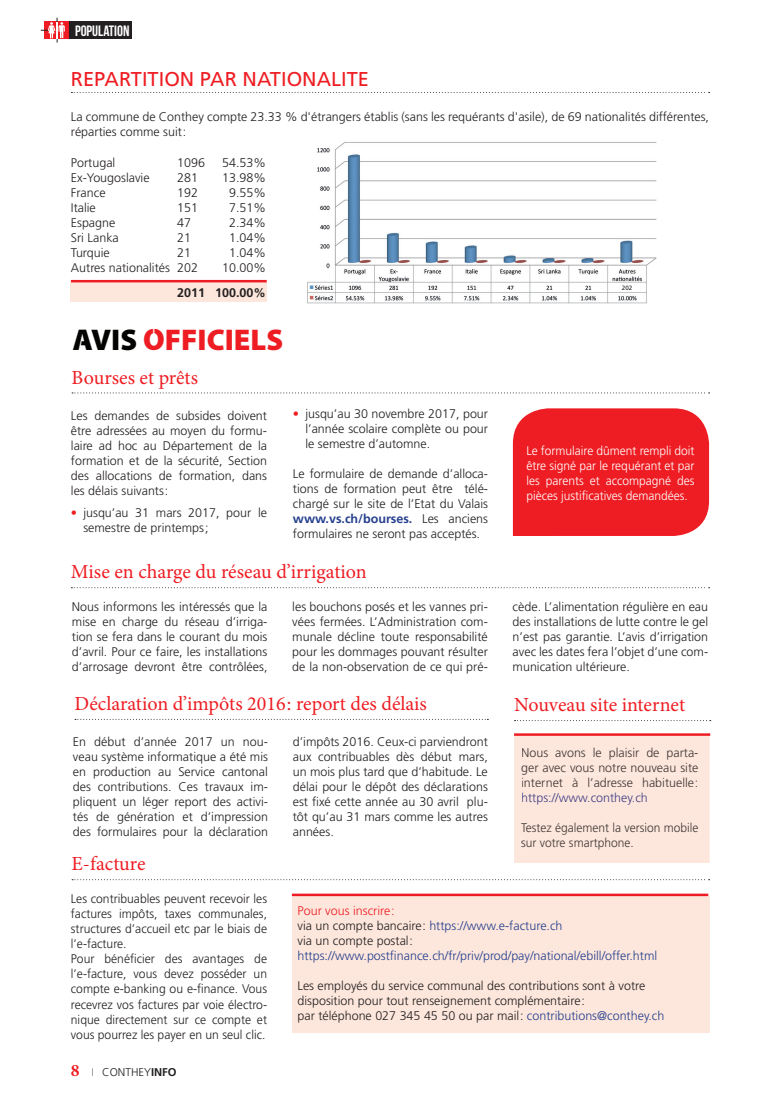
<style>
.page{position:relative;width:780px;height:1099px;background:#fff}
.page>*{position:absolute;margin:0;border:0;box-sizing:border-box;transform-origin:0 0}
.t1{font:900 30px "Cleanvertising";color:#ee1d23}
.t2{font:20px "Minion Pro";color:#ee1d23}
.t3{font:20px "Frutiger";color:#ee1d23}
.t4{font:15px "Bebas Neue";color:#fff}
.t5{font:300 12.5px/15px "Frutiger";color:#231f20;text-align:justify}
.t6{font:300 12.5px/15px "Frutiger";color:#fff;text-align:justify;scale:.96 1}
.t7{font:300 12.5px/15px "Frutiger";color:#403735;text-align:justify}
.t8{font:300 12.5px "Frutiger";color:#253f8e}
.t9{font:300 12.5px/15px "Frutiger";color:#403735;scale:.96 1}
.t10{font:300 12.5px "Frutiger";color:#433f85}
.t11{font:700 12.5px "Frutiger";color:#231f20}
.t12{font:300 11.25px "Frutiger";color:#231f20}
.t13{font:6.25px "Frutiger";color:#231f20}
.s1{color:#040503}
.s2{color:#ee1d23}
.s3{font-weight:700;color:#253f8e}
.s4{font-family:"Minion Pro";font-weight:700;font-size:17.5px;color:#ee1d23}
.s5{font-weight:700}
.s6{color:#253f8e}
</style>
<div class="page">
<div style="left:292px;top:896px;width:417px;height:136px;background:#fde7dc"></div>
<div style="left:71px;top:282px;width:196px;height:19px;background:#fde7dc"></div>
<hr style="left:71px;top:280px;width:196px;height:2px;background:#ee1d23">
<svg style="left:71px;top:92px;width:638px;height:1px"></svg>
<div style="left:69px;top:21px;width:62px;height:18px;background:#231f20"></div>
<div style="left:45px;top:21px;width:24px;height:18px;background:#ee1d23"></div>
<svg style="left:41px;top:18px;width:24px;height:25px"></svg>
<svg style="left:72px;top:392px;width:637px;height:1px"></svg>
<svg style="left:75px;top:719px;width:413px;height:1px"></svg>
<svg style="left:72px;top:879px;width:637px;height:1px"></svg>
<div style="left:513px;top:408px;width:196px;height:128px;background:#ee1d23"></div>
<svg style="left:71px;top:587px;width:638px;height:1px"></svg>
<hr style="left:292px;top:893px;width:416px;height:3px;background:#ee1d23">
<img style="left:307px;top:142px;width:350px;height:162px">
<div style="left:621px;top:285px;width:14px;height:5px;background:#fff"></div>
<div style="left:514px;top:735px;width:195px;height:128px;background:#fde7dc"></div>
<div style="left:522px;top:747px;width:176px;height:12px;background:#fde7dc"></div>
<div style="left:521px;top:762px;width:177px;height:12px;background:#fde7dc"></div>
<div style="left:522px;top:777px;width:176px;height:9px;background:#fde7dc"></div>
<div style="left:522px;top:792px;width:126px;height:12px;background:#fde7dc"></div>
<div style="left:521px;top:822px;width:177px;height:12px;background:#fde7dc"></div>
<div style="left:521px;top:837px;width:111px;height:12px;background:#fde7dc"></div>
<hr style="left:514px;top:733px;width:196px;height:2px;background:#ee1d23">
<svg style="left:514px;top:720px;width:196px;height:1px"></svg>
<p class="t4" style="left:75px;top:22px;width:56px">POPULATION</p>
<h2 class="t3" style="left:71px;top:68px;width:299px">REPARTITION PAR NATIONALITE</h2>
<p class="t5" style="left:71px;top:109px;width:639px">La commune de Conthey compte 23.33 % d'étrangers établis (sans les requérants d'asile), de 69 nationalités différentes, réparties comme suit:</p>
<p class="t5" style="left:71px;top:155px;width:46px">Portugal</p>
<p class="t5" style="left:177px;top:155px;width:29px">1096</p>
<p class="t5" style="left:222px;top:155px;width:45px">54.53%</p>
<p class="t5" style="left:71px;top:170px;width:80px">Ex-Yougoslavie</p>
<p class="t5" style="left:177px;top:170px;width:22px">281</p>
<p class="t5" style="left:222px;top:170px;width:45px">13.98%</p>
<p class="t5" style="left:71px;top:185px;width:36px">France</p>
<p class="t5" style="left:177px;top:185px;width:22px">192</p>
<p class="t5" style="left:229px;top:185px;width:38px">9.55%</p>
<p class="t5" style="left:71px;top:200px;width:26px">Italie</p>
<p class="t5" style="left:177px;top:200px;width:22px">151</p>
<p class="t5" style="left:229px;top:200px;width:38px">7.51%</p>
<p class="t5" style="left:71px;top:215px;width:46px">Espagne</p>
<p class="t5" style="left:177px;top:215px;width:15px">47</p>
<p class="t5" style="left:229px;top:215px;width:38px">2.34%</p>
<p class="t5" style="left:71px;top:230px;width:49px">Sri Lanka</p>
<p class="t5" style="left:177px;top:230px;width:15px">21</p>
<p class="t5" style="left:229px;top:230px;width:38px">1.04%</p>
<p class="t5" style="left:71px;top:245px;width:40px">Turquie</p>
<p class="t5" style="left:177px;top:245px;width:15px">21</p>
<p class="t5" style="left:229px;top:245px;width:38px">1.04%</p>
<p class="t5" style="left:71px;top:260px;width:129px">Autres nationalités 202</p>
<p class="t5" style="left:222px;top:260px;width:45px">10.00%</p>
<p class="t11" style="left:177px;top:285px;width:90px">2011 100.00%</p>
<h1 class="t1" style="left:72px;top:315px;width:212px"><span class="s1">AVIS</span> OFFICIELS</h1>
<h2 class="t2" style="left:72px;top:364px;width:128px">Bourses et prêts</h2>
<p class="t5" style="left:71px;top:408px;width:198px">Les demandes de subsides doivent être adressées au moyen du formu&shy;laire ad hoc au Département de la formation et de la sécurité, Section des allocations de formation, dans les délais suivants:</p>
<p class="t5" style="left:83px;top:505px;width:185px;text-indent:-12px"><span class="s2">•</span> jusqu’au 31 mars 2017, pour le semestre de printemps;</p>
<p class="t5" style="left:305px;top:405px;width:184px;text-indent:-12px"><span class="s2">•</span> jusqu’au 30 novembre 2017, pour l’année scolaire complète ou pour le semestre d’automne.</p>
<p class="t5" style="left:293px;top:465px;width:197px">Le formulaire de demande d’alloca&shy;tions de formation peut être télé&shy;chargé sur le site de l’Etat du Valais <span class="s3">www.vs.ch/bourses.</span> Les anciens formulaires ne seront pas acceptés.</p>
<p class="t13" style="left:621px;top:284px;width:12px">202</p>
<p class="t6" style="left:526px;top:443px;width:177px">Le formulaire dûment rempli doit être signé par le requérant et par les parents et accompagné des pièces justificatives demandées.</p>
<h2 class="t2" style="left:71px;top:558px;width:297px">Mise en charge du réseau d’irrigation</h2>
<p class="t5" style="left:72px;top:599px;width:197px">Nous informons les intéressés que la mise en charge du réseau d’irriga&shy;tion se fera dans le courant du mois d’avril. Pour ce faire, les installations d’arrosage devront être contrôlées,</p>
<p class="t5" style="left:292px;top:599px;width:197px">les bouchons posés et les vannes pri&shy;vées fermées. L’Administration com&shy;munale décline toute responsabilité pour les dommages pouvant résulter de la non-observation de ce qui pré-</p>
<p class="t5" style="left:512px;top:599px;width:197px">cède. L’alimentation régulière en eau des installations de lutte contre le gel n’est pas garantie. L’avis d’irrigation avec les dates fera l’objet d’une com&shy;munication ultérieure.</p>
<h2 class="t2" style="left:75px;top:690px;width:354px">Déclaration d’impôts 2016: report des délais</h2>
<p class="t5" style="left:73px;top:734px;width:196px">En début d’année 2017 un nou&shy;veau système informatique a été mis en production au Service cantonal des contributions. Ces travaux im&shy;pliquent un léger report des activi&shy;tés de génération et d’impression des formulaires pour la déclaration</p>
<p class="t5" style="left:293px;top:734px;width:196px">d’impôts 2016. Ceux-ci parviendront aux contribuables dès début mars, un mois plus tard que d’habitude. Le délai pour le dépôt des déclarations est fixé cette année au 30 avril plu&shy;tôt qu’au 31 mars comme les autres années.</p>
<h2 class="t2" style="left:72px;top:850px;width:75px">E-facture</h2>
<h2 class="t2" style="left:514px;top:691px;width:172px">Nouveau site internet</h2>
<p class="t7" style="left:521px;top:744px;width:179px">Nous avons le plaisir de parta&shy;ger avec vous notre nouveau site internet à l’adresse habituelle:</p>
<p class="t10" style="left:521px;top:790px;width:128px">https://www.conthey.ch</p>
<p class="t9" style="left:521px;top:819px;width:186px">Testez également la version mobile sur votre smartphone.</p>
<p class="t5" style="left:71px;top:891px;width:198px;text-align:left">Les contribuables peuvent recevoir les factures impôts, taxes communales, structures d’accueil etc par le biais de l’e-facture.<br>Pour bénéficier des avantages de l’e-facture, vous devez posséder un compte e-banking ou e-finance. Vous recevrez vos factures par voie électro&shy;nique directement sur ce compte et vous pourrez les payer en un seul clic.</p>
<p class="t12" style="left:71px;top:1065px;width:107px"><span class="s4">8</span> <sup>|</sup> CONTHEY<span class="s5">INFO</span></p>
<p class="t5" style="left:297px;top:903px;width:266px;text-align:left"><span class="s2">Pour vous inscrire:<br></span>via un compte bancaire: <span class="s6">https://www.e-facture.ch </span>via un compte postal:</p>
<p class="t8" style="left:297px;top:948px;width:361px">https://www.postfinance.ch/fr/priv/prod/pay/national/ebill/offer.html</p>
<p class="t5" style="left:297px;top:978px;width:368px;text-align:left">Les employés du service communal des contributions sont à votre disposition pour tout renseignement complémentaire:<br>par téléphone 027 345 45 50 ou par mail: <span class="s6">contributions@conthey.ch</span></p>
</div>
